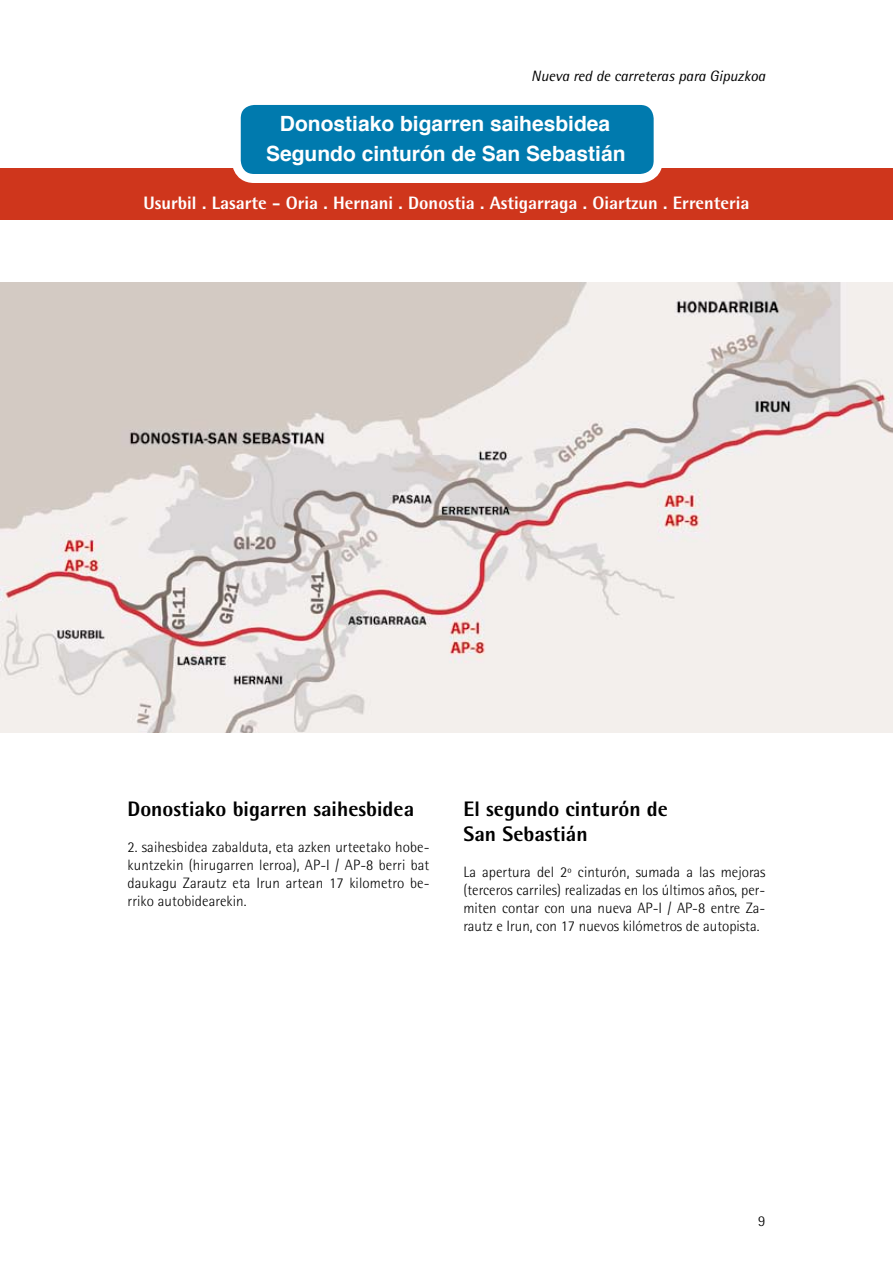
<style>
.page{position:relative;width:893px;height:1263px;background:#fff}
.page>*{position:absolute;margin:0;border:0;box-sizing:border-box;transform-origin:0 0}
.t1{font:800 21px/25.2px "Rotis Semi Sans";color:#000}
.t2{font:700 21px/29.4px "Helvetica";color:#fff;text-align:center}
.t3{font:800 18px "Rotis Semi Sans";color:#fff}
.t4{font:300 15px/18px "Rotis Semi Sans";color:#000;text-align:justify}
.t5{font:italic 15px "Rotis Semi Sans";color:#000}
</style>
<div class="page">
<div style="left:0;top:168px;width:893px;height:52px;background:#cf361c"></div>
<div style="left:236px;top:100px;width:422px;height:78px;background:#007aae;border-radius:18px"></div>
<div style="left:232px;top:96px;width:431px;height:87px;border:9px solid #fff;border-radius:18px"></div>
<img style="left:0;top:283px;width:893px;height:450px">
<p class="t5" style="left:531px;top:67px;width:236px">Nueva red de carreteras para Gipuzkoa</p>
<h1 class="t2" style="left:266px;top:108px;width:361px">Donostiako bigarren saihesbidea<br>Segundo cinturón de San Sebastián</h1>
<p class="t3" style="left:144px;top:192px;width:607px">Usurbil . Lasarte - Oria . Hernani . Donostia . Astigarraga . Oiartzun . Errenteria</p>
<h1 class="t1" style="left:128px;top:796px;width:288px">Donostiako bigarren saihesbidea</h1>
<p class="t4" style="left:128px;top:838px;width:303px">2. saihesbidea zabalduta, eta azken urteetako hobe&shy;kuntzekin (hirugarren lerroa), AP-I / AP-8 berri bat daukagu Zarautz eta Irun artean 17 kilometro be&shy;rriko autobidearekin.</p>
<h1 class="t1" style="left:463px;top:796px;width:206px">El segundo cinturón de<br>San Sebastián</h1>
<p class="t4" style="left:463px;top:863px;width:303px">La apertura del 2º cinturón, sumada a las mejoras (terceros carriles) realizadas en los últimos años, per&shy;miten contar con una nueva AP-I / AP-8 entre Za&shy;rautz e Irun, con 17 nuevos kilómetros de autopista.</p>
<p class="t4" style="left:758px;top:1211px;width:9px">9</p>
</div>
